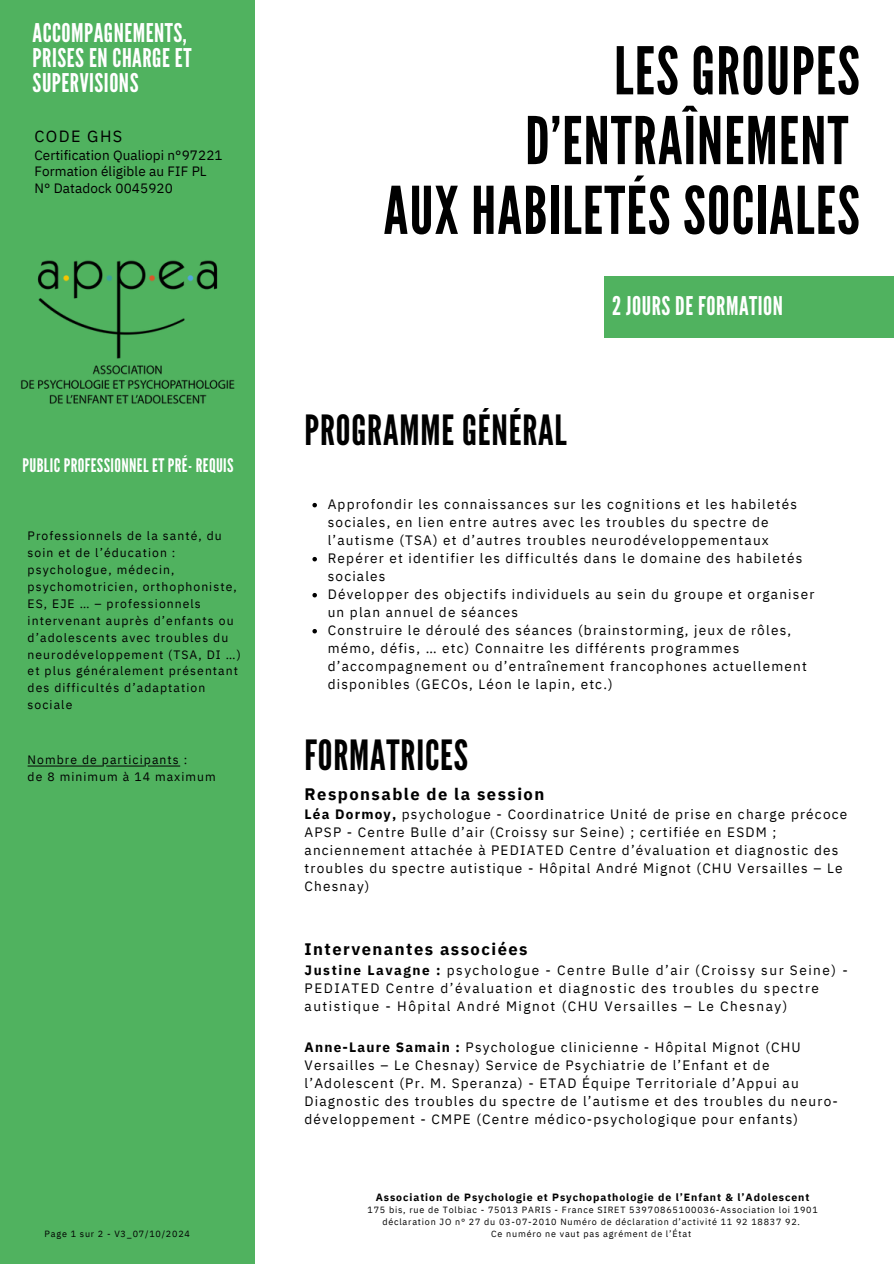
<style>
.page{position:relative;width:894px;height:1264px;background:#fff}
.page>*{position:absolute;margin:0;border:0;box-sizing:border-box;transform-origin:0 0}
.t1{font:65.55px/69.8px "League Gothic";letter-spacing:.02em;color:#000;text-align:right}
.t2{font:41.55px "League Gothic";letter-spacing:.02em;color:#000}
.t3{font:25.8px/24.8px "League Gothic";letter-spacing:.02em;color:#fff}
.t4{font:18.75px "League Gothic";letter-spacing:.02em;color:#fff}
.t5{font:700 16.65px "IBM Plex Sans";letter-spacing:.09em;color:#000}
.t6{font:16.2px "IBM Plex Sans";letter-spacing:.09em;color:#000}
.t7{font:13.65px/18px "IBM Plex Sans";letter-spacing:.085em;color:#000}
.t8{font:13.65px/18px "IBM Plex Sans";letter-spacing:.11em;color:#000}
.t9{font:13.5px/16.8px "IBM Plex Sans";letter-spacing:.01em;color:#000}
.t10{font:12.15px/16.8px "IBM Plex Sans";letter-spacing:.09em;color:#000}
.t11{font:700 10.5px "IBM Plex Sans";letter-spacing:.09em;color:#000}
.t12{font:9px/12.3px "IBM Plex Sans";letter-spacing:.09em;color:#000;text-align:center}
.s1{font-weight:700}
</style>
<div class="page">
<div style="left:0;top:0;width:254px;height:1263px;background:#50b25f"></div>
<svg style="left:28px;top:765px;width:152px;height:1px"></svg>
<div style="left:604px;top:276px;width:289px;height:62px;background:#50b25f"></div>
<img style="left:21px;top:260px;width:214px;height:144px">
<svg style="left:312px;top:503px;width:5px;height:4px"></svg>
<svg style="left:312px;top:557px;width:5px;height:4px"></svg>
<svg style="left:312px;top:593px;width:5px;height:4px"></svg>
<svg style="left:312px;top:629px;width:5px;height:4px"></svg>
<p class="t3" style="left:33px;top:21px;width:160px">ACCOMPAGNEMENTS,<br>PRISES EN CHARGE ET<br>SUPERVISIONS</p>
<p class="t6" style="left:34px;top:125px;width:89px">CODE GHS</p>
<p class="t9" style="left:34px;top:146px;width:190px">Certification Qualiopi n°97221<br>Formation éligible au FIF PL<br>N° Datadock 0045920</p>
<h4 class="t4" style="left:23px;top:454px;width:212px">PUBLIC PROFESSIONNEL ET PRÉ- REQUIS</h4>
<h6 class="t10" style="left:28px;top:527px;width:214px">Professionnels de la santé, du soin et de l’éducation : psychologue, médecin, psychomotricien, orthophoniste,<br>ES, EJE … – professionnels intervenant auprès d’enfants ou d’adolescents avec troubles du neurodéveloppement (TSA, DI …) et plus généralement présentant des difficultés d’adaptation sociale</h6>
<h6 class="t10" style="left:28px;top:751px;width:161px">Nombre de participants :</h6>
<h5 class="t10" style="left:28px;top:768px;width:190px">de 8 minimum à 14 maximum</h5>
<h6 class="t1" style="left:383px;top:37px;width:477px">LES GROUPES<br>D’ENTRAÎNEMENT<br>AUX HABILETÉS SOCIALES</h6>
<p class="t2" style="left:304px;top:406px;width:264px">PROGRAMME GÉNÉRAL</p>
<p class="t3" style="left:612px;top:294px;width:172px">2 JOURS DE FORMATION</p>
<h1 class="t7" style="left:327px;top:494px;width:470px">Approfondir les connaissances sur les cognitions et les habiletés sociales, en lien entre autres avec les troubles du spectre de l’autisme (TSA) et d’autres troubles neurodéveloppementaux</h1>
<h3 class="t7" style="left:327px;top:548px;width:476px">Repérer et identifier les difficultés dans le domaine des habiletés sociales</h3>
<h2 class="t7" style="left:327px;top:584px;width:488px">Développer des objectifs individuels au sein du groupe et organiser un plan annuel de séances</h2>
<p class="t7" style="left:327px;top:620px;width:480px">Construire le déroulé des séances (brainstorming, jeux de rôles, mémo, défis, … etc) Connaitre les différents programmes d’accompagnement ou d’entraînement francophones actuellement disponibles (GECOs, Léon le lapin, etc.)</p>
<p class="t2" style="left:304px;top:730px;width:165px">FORMATRICES</p>
<p class="t5" style="left:304px;top:782px;width:241px">Responsable de la session</p>
<p class="t7" style="left:304px;top:805px;width:544px"><span class="s1">Léa Dormoy,</span> psychologue - Coordinatrice Unité de prise en charge précoce APSP - Centre Bulle d’air (Croissy sur Seine) ; certifiée en ESDM ; anciennement attachée à PEDIATED Centre d’évaluation et diagnostic des troubles du spectre autistique - Hôpital André Mignot (CHU Versailles – Le Chesnay)</p>
<p class="t5" style="left:304px;top:937px;width:224px">Intervenantes associées</p>
<p class="t8" style="left:304px;top:961px;width:544px"><span class="s1">Justine Lavagne :</span> psychologue - Centre Bulle d’air (Croissy sur Seine) -<br>PEDIATED Centre d’évaluation et diagnostic des troubles du spectre autistique - Hôpital André Mignot (CHU Versailles – Le Chesnay)</p>
<p class="t7" style="left:304px;top:1037px;width:534px"><span class="s1">Anne-Laure Samain :</span> Psychologue clinicienne - Hôpital Mignot (CHU Versailles – Le Chesnay) Service de Psychiatrie de l’Enfant et de l’Adolescent (Pr. M. Speranza) - ETAD Équipe Territoriale d’Appui au Diagnostic des troubles du spectre de l’autisme et des troubles du neuro&shy;développement - CMPE (Centre médico-psychologique pour enfants)</p>
<h6 class="t11" style="left:375px;top:1190px;width:435px">Association de Psychologie et Psychopathologie de l’Enfant &amp; l’Adolescent</h6>
<p class="t12" style="left:367px;top:1202px;width:451px">175 bis, rue de Tolbiac - 75013 PARIS - France SIRET 53970865100036-Association loi 1901 déclaration JO n° 27 du 03-07-2010 Numéro de déclaration d’activité 11 92 18837 92.</p>
<p class="t12" style="left:45px;top:1227px;width:147px">Page 1 sur 2 - V3_07/10/2024</p>
<p class="t12" style="left:491px;top:1227px;width:201px">Ce numéro ne vaut pas agrément de l’État</p>
</div>
